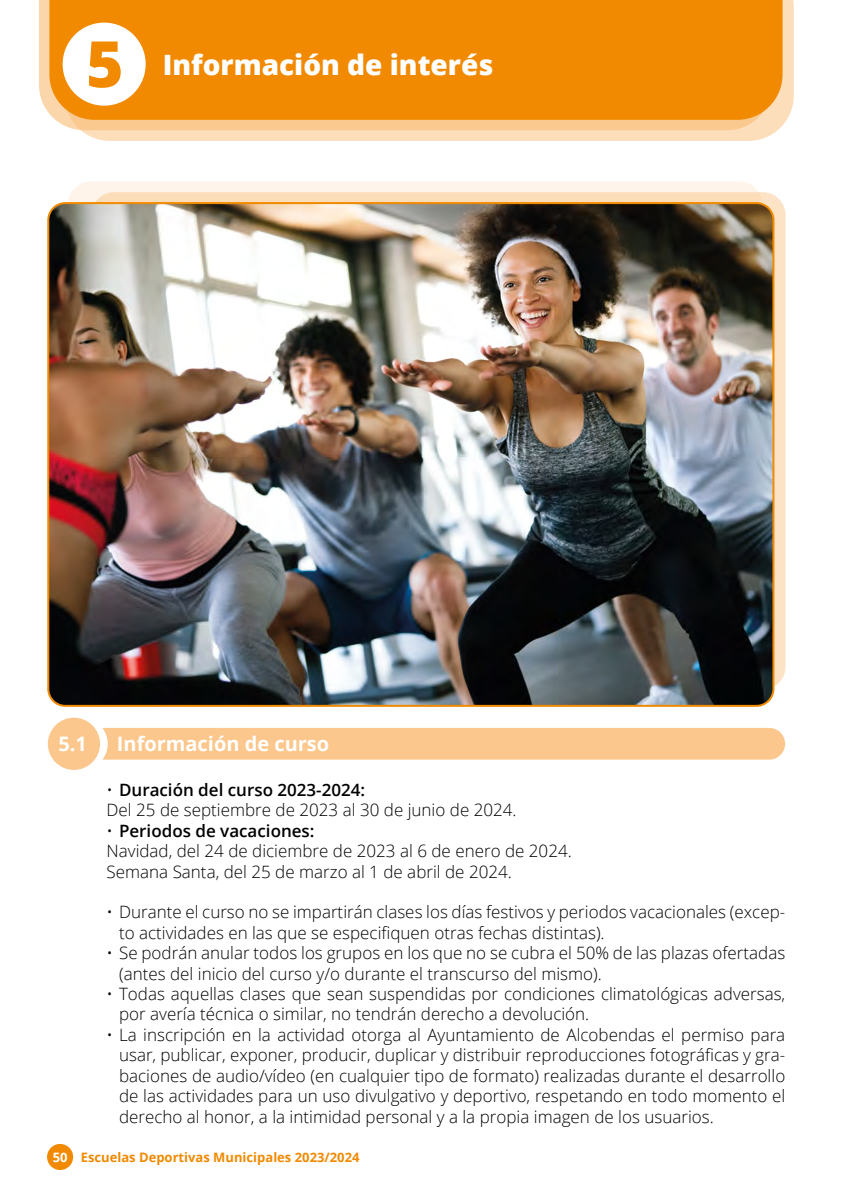
<style>
.page{position:relative;width:842px;height:1191px;background:#fff}
.page>*{position:absolute;margin:0;border:0;box-sizing:border-box;transform-origin:0 0}
.t1{font:800 64px "Open Sans";color:#f18a00}
.t2{font:800 28px "Open Sans";color:#fff}
.t3{font:700 20px "Open Sans";color:#fff}
.t4{font:300 17px/20.4px "Open Sans";color:#000}
.t5{font:700 13px "Open Sans";color:#f18a00}
.s1{font-weight:600}
.s2{color:#fff}
</style>
<div class="page">
<div style="left:47px;top:1143px;width:26px;height:27px;background:#f18a00;border-radius:50%"></div>
<svg style="left:80px;top:0;width:714px;height:141px;background:#fcdebc"></svg>
<svg style="left:39px;top:0;width:733px;height:130px;background:#face9a"></svg>
<div style="left:49px;top:0;width:733px;height:120px;background:#f18a00"></div>
<div style="left:62px;top:22px;width:85px;height:85px;background:#fff;border-radius:50%"></div>
<div style="left:61px;top:21px;width:87px;height:87px;border:2px solid #f18a00;border-radius:50%"></div>
<div style="left:48px;top:717px;width:52px;height:53px;background:#fbc78c;border-radius:50%"></div>
<div style="left:102px;top:728px;width:683px;height:31px;background:#fbc78c"></div>
<div style="left:68px;top:181px;width:694px;height:231px;background:#fef4e9;border-radius:23px"></div>
<svg style="left:91px;top:192px;width:694px;height:497px;background:#fbd7ad"></svg>
<img style="left:50px;top:203px;width:723px;height:501px">
<h1 class="t1" style="left:86px;top:15px;width:39px">5</h1>
<h2 class="t2" style="left:163px;top:43px;width:332px">Información de interés</h2>
<p class="t3" style="left:58px;top:730px;width:30px">5.1</p>
<p class="t3" style="left:117px;top:730px;width:214px">Información de curso</p>
<p class="t4" style="left:107px;top:779px;width:411px">• <span class="s1">Duración del curso 2023-2024:<br></span>Del 25 de septiembre de 2023 al 30 de junio de 2024.</p>
<p class="t4" style="left:107px;top:820px;width:467px">• <span class="s1">Periodos de vacaciones:<br></span>Navidad, del 24 de diciembre de 2023 al 6 de enero de 2024.<br>Semana Santa, del 25 de marzo al 1 de abril de 2024.</p>
<p class="t4" style="left:119px;top:901px;width:668px;text-indent:-12px">• Durante el curso no se impartirán clases los días festivos y periodos vacacionales (excep&shy;to actividades en las que se especifiquen otras fechas distintas).</p>
<p class="t4" style="left:119px;top:942px;width:668px;text-indent:-12px">• Se podrán anular todos los grupos en los que no se cubra el 50% de las plazas ofertadas (antes del inicio del curso y/o durante el transcurso del mismo).</p>
<p class="t4" style="left:119px;top:983px;width:668px;text-indent:-12px">• Todas aquellas clases que sean suspendidas por condiciones climatológicas adversas, por avería técnica o similar, no tendrán derecho a devolución.</p>
<p class="t4" style="left:119px;top:1024px;width:668px;text-align:justify;text-indent:-12px">• La inscripción en la actividad otorga al Ayuntamiento de Alcobendas el permiso para usar, publicar, exponer, producir, duplicar y distribuir reproducciones fotográficas y gra&shy;baciones de audio/vídeo (en cualquier tipo de formato) realizadas durante el desarrollo de las actividades para un uso divulgativo y deportivo, respetando en todo momento el derecho al honor, a la intimidad personal y a la propia imagen de los usuarios.</p>
<p class="t5" style="left:53px;top:1148px;width:308px"><span class="s2">50</span> Escuelas Deportivas Municipales 2023/2024</p>
</div>
